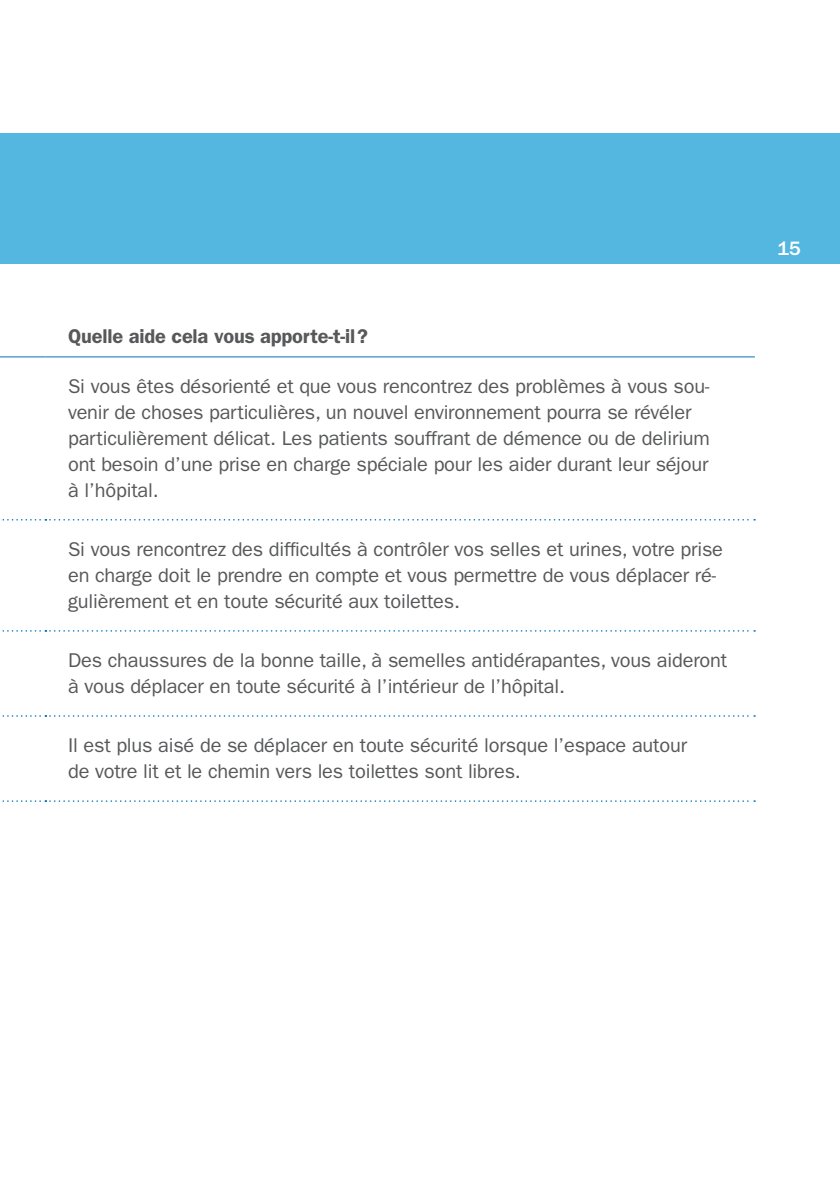
<style>
.page{position:relative;width:840px;height:1191px;background:#fff}
.page>*{position:absolute;margin:0;border:0;box-sizing:border-box;transform-origin:0 0}
.t1{font:20px/26px "ITC Franklin Gothic Std";letter-spacing:-.01em;color:#57585a}
.t2{font:600 20px "ITC Franklin Gothic Std";letter-spacing:-.01em;color:#57585a}
.t3{font:500 20px "ITC Franklin Gothic Std";color:#fff}
</style>
<div class="page">
<div style="left:0;top:134px;width:839px;height:130px;background:#54b7df"></div>
<hr style="left:0;top:356px;width:45px;height:1px;background:#0072bc">
<hr style="left:45px;top:356px;width:709px;height:1px;background:#0072bc">
<svg style="left:2px;top:519px;width:752px;height:1px"></svg>
<svg style="left:2px;top:630px;width:752px;height:1px"></svg>
<svg style="left:2px;top:715px;width:752px;height:1px"></svg>
<svg style="left:2px;top:800px;width:752px;height:2px"></svg>
<p class="t2" style="left:68px;top:324px;width:301px">Quelle aide cela vous apporte-t-il?</p>
<p class="t1" style="left:68px;top:373px;width:643px">Si vous êtes désorienté et que vous rencontrez des problèmes à vous sou&shy;venir de choses particulières, un nouvel environnement pourra se révéler particulièrement délicat. Les patients souffrant de démence ou de delirium ont besoin d’une prise en charge spéciale pour les aider durant leur séjour à l’hôpital.</p>
<p class="t1" style="left:68px;top:536px;width:656px">Si vous rencontrez des difficultés à contrôler vos selles et urines, votre prise en charge doit le prendre en compte et vous permettre de vous déplacer ré&shy;gulièrement et en toute sécurité aux toilettes.</p>
<p class="t1" style="left:68px;top:647px;width:660px">Des chaussures de la bonne taille, à semelles antidérapantes, vous aideront à vous déplacer en toute sécurité à l’intérieur de l’hôpital.</p>
<p class="t1" style="left:68px;top:733px;width:620px">Il est plus aisé de se déplacer en toute sécurité lorsque l’espace autour de votre lit et le chemin vers les toilettes sont libres.</p>
<p class="t3" style="left:777px;top:237px;width:25px">15</p>
</div>
